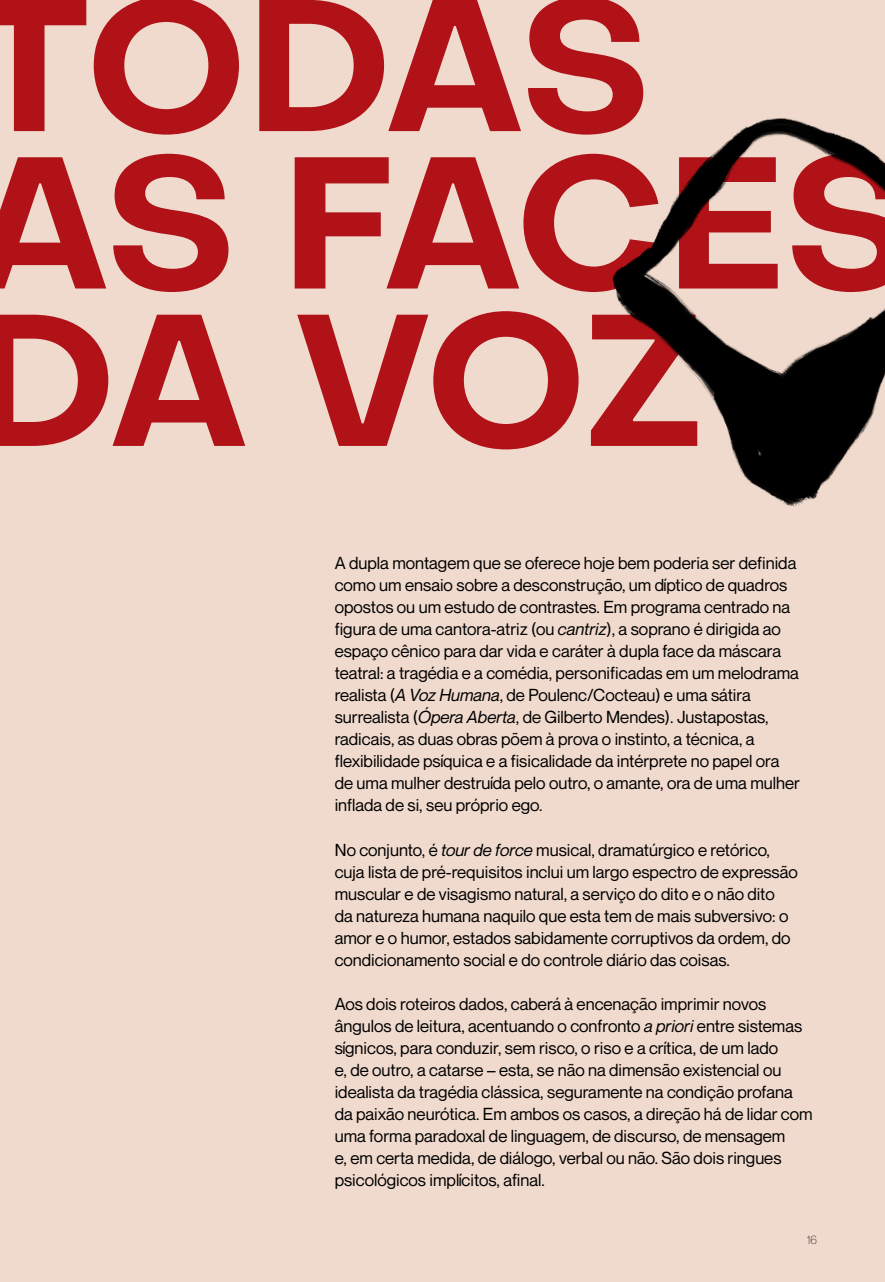
<style>
.page{position:relative;width:885px;height:1282px;background:#fff}
.page>*{position:absolute;margin:0;border:0;box-sizing:border-box;transform-origin:0 0}
.t1{font:700 184.2px/157.4px "Object Sans";letter-spacing:-.02em;color:#b01217}
.t2{font:17px/22px "Neue Montreal";color:#000}
.t3{font:300 12px "Neue Montreal";color:#000}
.s1{font-style:italic}
</style>
<div class="page">
<div style="left:0;top:0;width:884px;height:1281px;background:#f0dacd"></div>
<img style="left:612px;top:118px;width:272px;height:389px">
<h1 class="t1" style="left:-30px;top:-9px;width:946px">TODAS<br>AS FACES<br>DA VOZ</h1>
<p class="t2" style="left:334px;top:552px;width:466px">A dupla montagem que se oferece hoje bem poderia ser definida como um ensaio sobre a desconstrução, um díptico de quadros opostos ou um estudo de contrastes. Em programa centrado na figura de uma cantora-atriz (ou <span class="s1">cantriz</span>), a soprano é dirigida ao espaço cênico para dar vida e caráter à dupla face da máscara teatral: a tragédia e a comédia, personificadas em um melodrama realista (<span class="s1">A Voz Humana</span>, de Poulenc/Cocteau) e uma sátira surrealista (<span class="s1">Ópera Aberta</span>, de Gilberto Mendes). Justapostas, radicais, as duas obras põem à prova o instinto, a técnica, a flexibilidade psíquica e a fisicalidade da intérprete no papel ora de uma mulher destruída pelo outro, o amante, ora de uma mulher inflada de si, seu próprio ego.</p>
<p class="t2" style="left:334px;top:838px;width:464px">No conjunto, é <span class="s1">tour de force</span> musical, dramatúrgico e retórico, cuja lista de pré-requisitos inclui um largo espectro de expressão muscular e de visagismo natural, a serviço do dito e o não dito<br>da natureza humana naquilo que esta tem de mais subversivo: o amor e o humor, estados sabidamente corruptivos da ordem, do condicionamento social e do controle diário das coisas.</p>
<p class="t2" style="left:334px;top:992px;width:479px">Aos dois roteiros dados, caberá à encenação imprimir novos ângulos de leitura, acentuando o confronto <span class="s1">a priori</span> entre sistemas sígnicos, para conduzir, sem risco, o riso e a crítica, de um lado<br>e, de outro, a catarse – esta, se não na dimensão existencial ou idealista da tragédia clássica, seguramente na condição profana da paixão neurótica. Em ambos os casos, a direção há de lidar com uma forma paradoxal de linguagem, de discurso, de mensagem<br>e, em certa medida, de diálogo, verbal ou não. São dois ringues psicológicos implícitos, afinal.</p>
<p class="t3" style="left:806px;top:1232px;width:12px">16</p>
</div>
